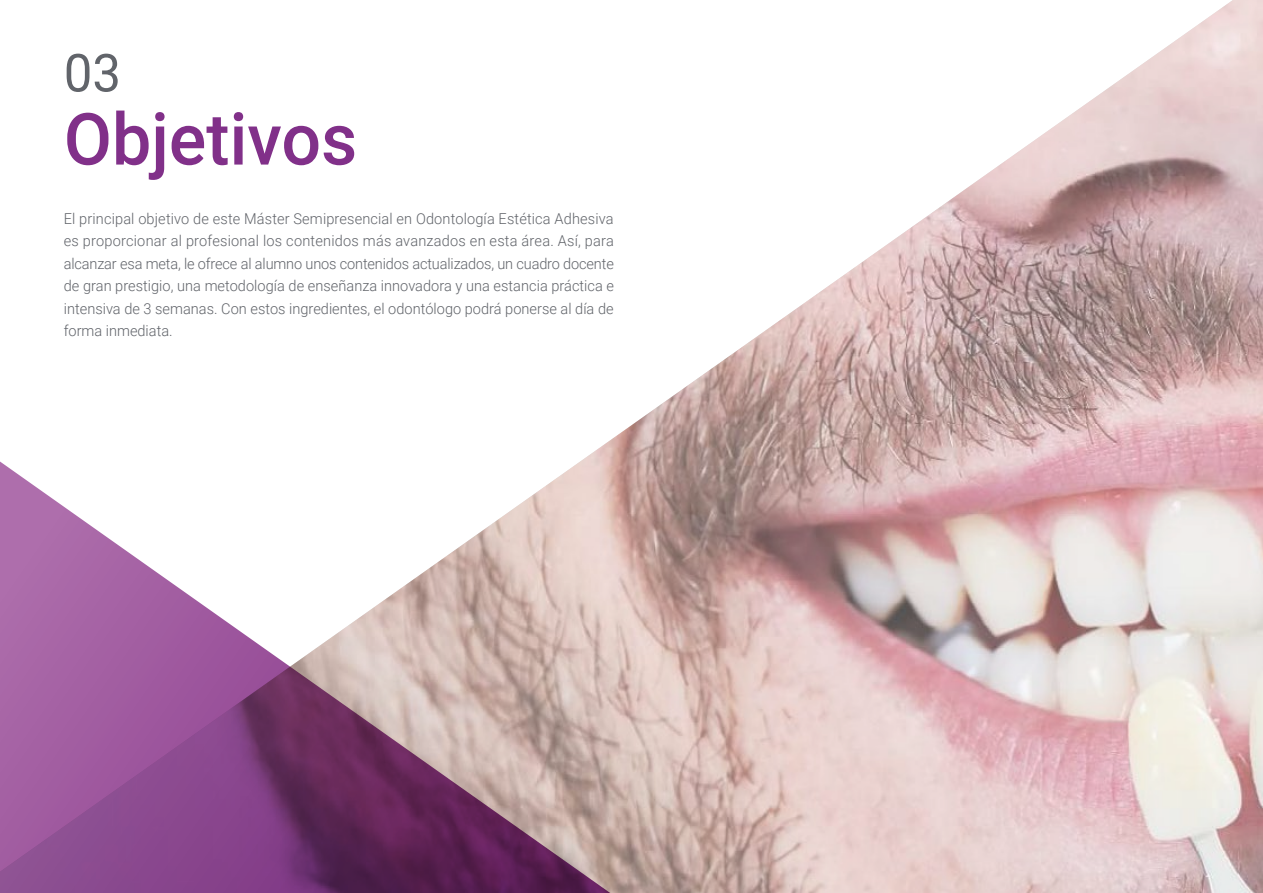
<style>
.page{position:relative;width:1263px;height:893px;background:#fff}
.page>*{position:absolute;margin:0;border:0;box-sizing:border-box;transform-origin:0 0}
.t1{font:500 72px "Roboto";color:#813089}
.t2{font:52.5px "Roboto";color:#61646a}
.t3{font:300 15px/22.5px "Roboto";color:#61646a;text-align:justify}
</style>
<div class="page">
<img style="left:602px;top:0;width:661px;height:893px">
<svg style="left:0;top:446px;width:640px;height:447px"></svg>
<h2 class="t2" style="left:64px;top:36px;width:59px">03</h2>
<h1 class="t1" style="left:64px;top:89px;width:295px">Objetivos</h1>
<p class="t3" style="left:64px;top:207px;width:552px">El principal objetivo de este Máster Semipresencial en Odontología Estética Adhesiva es proporcionar al profesional los contenidos más avanzados en esta área. Así, para alcanzar esa meta, le ofrece al alumno unos contenidos actualizados, un cuadro docente de gran prestigio, una metodología de enseñanza innovadora y una estancia práctica e intensiva de 3 semanas. Con estos ingredientes, el odontólogo podrá ponerse al día de forma inmediata.</p>
</div>
